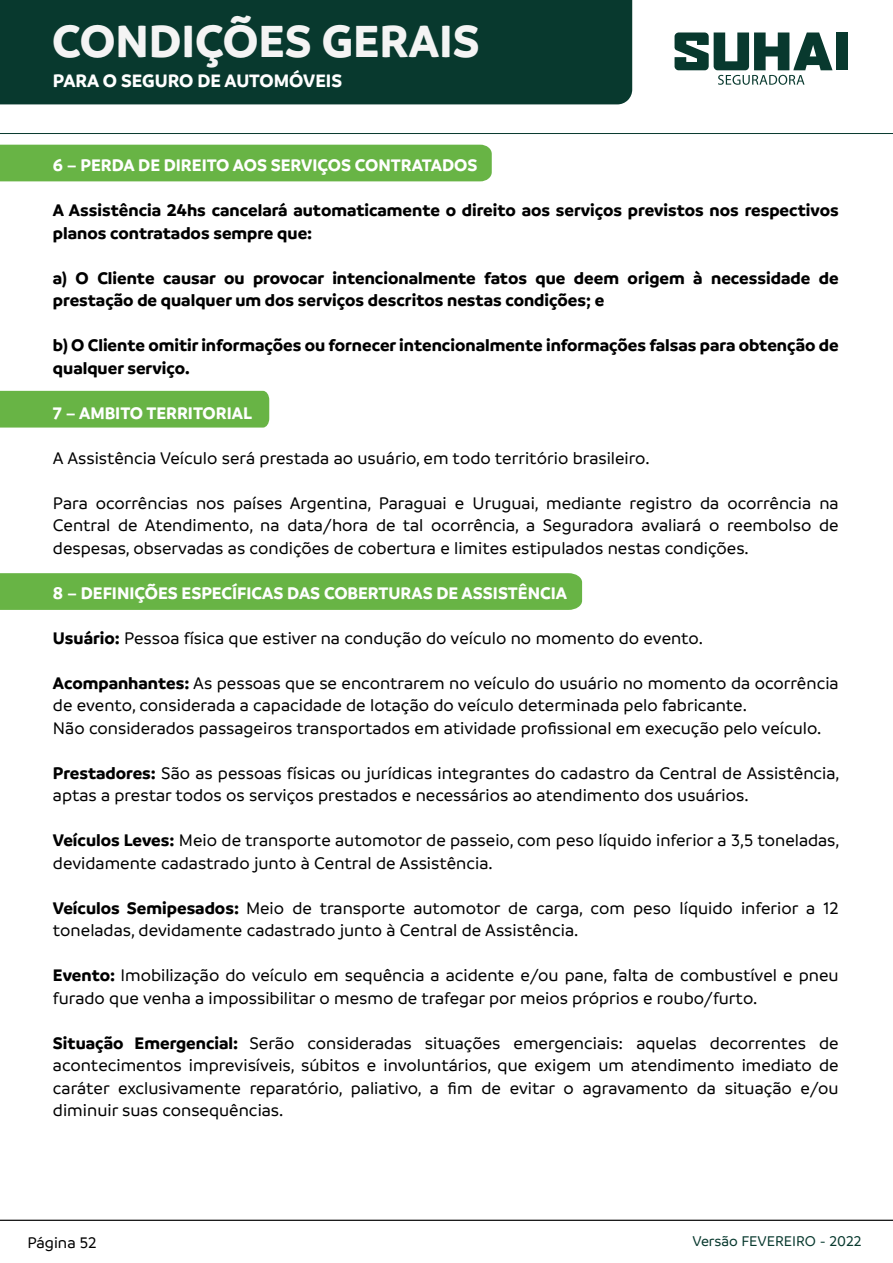
<style>
.page{position:relative;width:893px;height:1263px;background:#fff}
.page>*{position:absolute;margin:0;border:0;box-sizing:border-box;transform-origin:0 0}
.t1{font:700 48.45px "Branding";color:#f4f4f4}
.t2{font:700 19.35px "Branding";color:#fff}
.t3{font:500 18px/22.5px "Branding";color:#000}
.t4{font:700 18px/22.5px "Branding";color:#000}
.t5{font:700 18px "Branding";color:#fff}
.t6{font:500 16.5px "Branding";color:#000}
.t7{font:500 15.15px "Branding";color:#08392e}
.s1{font-weight:700}
</style>
<div class="page">
<hr style="left:0;top:1220px;width:893px;height:1px;background:#000">
<hr style="left:0;top:133px;width:893px;height:1px;background:#08392e">
<div style="left:0;top:0;width:632px;height:104px;background:#08392e"></div>
<div style="left:836px;top:33px;width:12px;height:37px;background:#08392e"></div>
<svg style="left:674px;top:32px;width:158px;height:53px"></svg>
<div style="left:0;top:145px;width:492px;height:36px;background:#68b445"></div>
<div style="left:0;top:391px;width:269px;height:37px;background:#68b445"></div>
<div style="left:0;top:573px;width:582px;height:37px;background:#68b445"></div>
<h1 class="t1" style="left:52px;top:19px;width:429px">CONDIÇÕES GERAIS</h1>
<p class="t2" style="left:53px;top:72px;width:291px">PARA O SEGURO DE AUTOMÓVEIS</p>
<p class="t5" style="left:53px;top:157px;width:426px">6 – PERDA DE DIREITO AOS SERVIÇOS CONTRATADOS</p>
<p class="t4" style="left:53px;top:200px;width:787px">A Assistência 24hs cancelará automaticamente o direito aos serviços previstos nos respectivos planos contratados sempre que:</p>
<p class="t4" style="left:53px;top:267px;width:787px">a) O Cliente causar ou provocar intencionalmente fatos que deem origem à necessidade de prestação de qualquer um dos serviços descritos nestas condições; e</p>
<p class="t4" style="left:53px;top:335px;width:787px">b) O Cliente omitir informações ou fornecer intencionalmente informações falsas para obtenção de qualquer serviço.</p>
<p class="t5" style="left:53px;top:405px;width:201px">7 – AMBITO TERRITORIAL</p>
<p class="t3" style="left:53px;top:447px;width:598px">A Assistência Veículo será prestada ao usuário, em todo território brasileiro.</p>
<p class="t3" style="left:53px;top:492px;width:787px;text-align:justify">Para ocorrências nos países Argentina, Paraguai e Uruguai, mediante registro da ocorrência na Central de Atendimento, na data/hora de tal ocorrência, a Seguradora avaliará o reembolso de despesas, observadas as condições de cobertura e limites estipulados nestas condições.</p>
<p class="t5" style="left:53px;top:585px;width:516px">8 – DEFINIÇÕES ESPECÍFICAS DAS COBERTURAS DE ASSISTÊNCIA</p>
<p class="t3" style="left:53px;top:627px;width:651px"><span class="s1">Usuário:</span> Pessoa física que estiver na condução do veículo no momento do evento.</p>
<p class="t3" style="left:53px;top:672px;width:787px"><span class="s1">Acompanhantes:</span> As pessoas que se encontrarem no veículo do usuário no momento da ocorrência de evento, considerada a capacidade de lotação do veículo determinada pelo fabricante.<br>Não considerados passageiros transportados em atividade profissional em execução pelo veículo.</p>
<p class="t3" style="left:53px;top:762px;width:788px"><span class="s1">Prestadores:</span> São as pessoas físicas ou jurídicas integrantes do cadastro da Central de Assistência, aptas a prestar todos os serviços prestados e necessários ao atendimento dos usuários.</p>
<p class="t3" style="left:53px;top:830px;width:788px"><span class="s1">Veículos Leves:</span> Meio de transporte automotor de passeio, com peso líquido inferior a 3,5 toneladas, devidamente cadastrado junto à Central de Assistência.</p>
<p class="t3" style="left:53px;top:897px;width:787px"><span class="s1">Veículos Semipesados:</span> Meio de transporte automotor de carga, com peso líquido inferior a 12 toneladas, devidamente cadastrado junto à Central de Assistência.</p>
<p class="t3" style="left:53px;top:965px;width:787px"><span class="s1">Evento:</span> Imobilização do veículo em sequência a acidente e/ou pane, falta de combustível e pneu furado que venha a impossibilitar o mesmo de trafegar por meios próprios e roubo/furto.</p>
<p class="t3" style="left:53px;top:1032px;width:787px;text-align:justify"><span class="s1">Situação Emergencial:</span> Serão consideradas situações emergenciais: aquelas decorrentes de acontecimentos imprevisíveis, súbitos e involuntários, que exigem um atendimento imediato de caráter exclusivamente reparatório, paliativo, a fim de evitar o agravamento da situação e/ou diminuir suas consequências.</p>
<p class="t6" style="left:27px;top:1235px;width:71px">Página 52</p>
<p class="t7" style="left:692px;top:1234px;width:171px">Versão FEVEREIRO - 2022</p>
</div>
